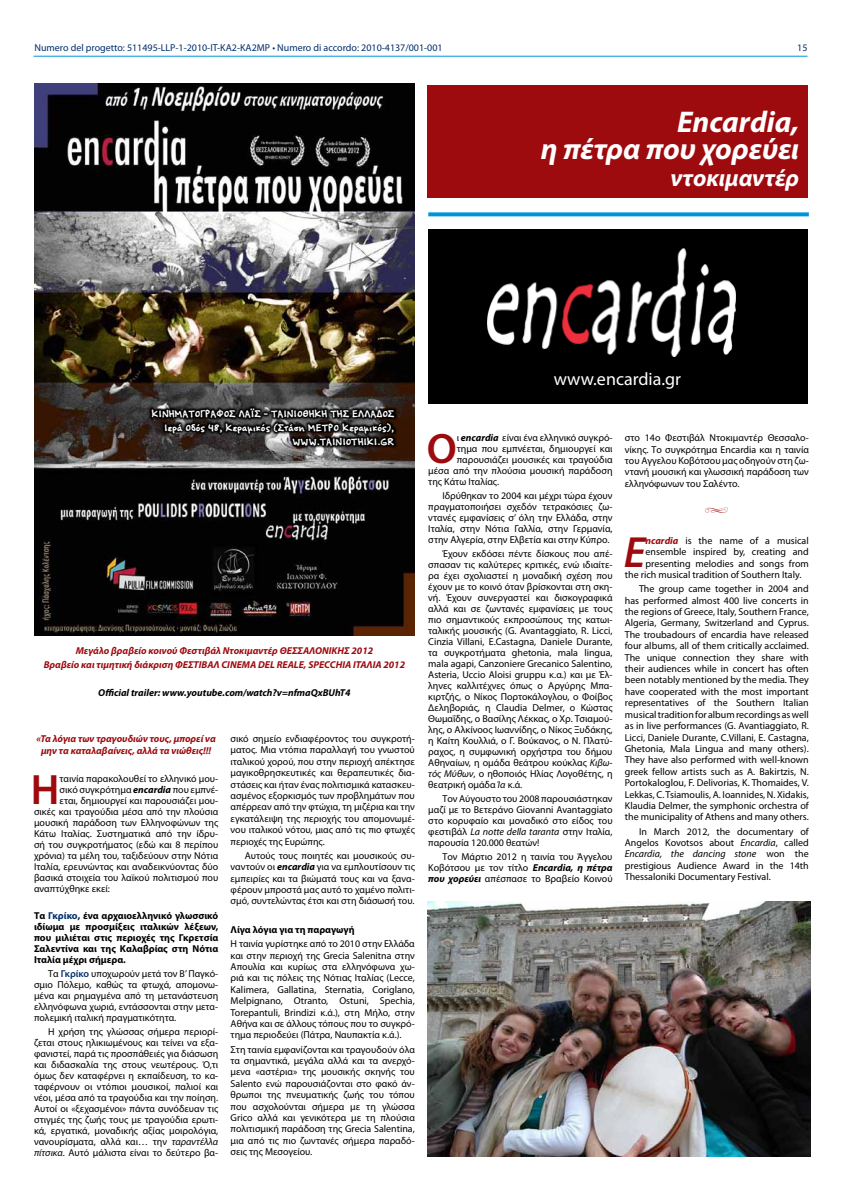
<style>
.page{position:relative;width:842px;height:1191px;background:#fff}
.page>*{position:absolute;margin:0;border:0;box-sizing:border-box;transform-origin:0 0}
.t1{font:italic 600 43.8px "Myriad Pro";color:#9e0b0f}
.t2{font:600 42.6px "Myriad Pro";color:#9e0b0f}
.t3{font:italic 700 30px/26.8px "Myriad Pro";color:#fff;text-align:right}
.t4{font:italic 700 24px "Myriad Pro";color:#fff}
.t5{font:18px "Myriad Pro";color:#fff}
.t6{font:800 11.1px/13.9px "PF Papernote Rough";color:#fff;text-align:right}
.t7{font:10px/11.4px "Myriad Pro";color:#000;text-align:justify}
.t8{font:italic 700 10px/12px "Myriad Pro";color:#9e0b0f;text-align:center}
.t9{font:700 10px/11px "Myriad Pro";color:#000;text-align:justify}
.t10{font:10px "Myriad Pro";color:#002e6e}
.t11{font:italic 700 10px "Myriad Pro";color:#000}
.t12{font:10px "Nat Vignette One";color:#9e0b0f}
.s1{font-weight:700;font-style:italic}
.s2{color:#002e6e}
.s3{font-weight:600;color:#002e6e}
.s4{font-style:italic}
.s5{font-weight:700;font-style:italic;color:#9e0b0f}
</style>
<div class="page">
<svg style="left:428px;top:212px;width:381px;height:4px;background:#179edd"></svg>
<div style="left:428px;top:230px;width:380px;height:174px;background:#000"></div>
<img style="left:34px;top:83px;width:381px;height:552px">
<svg style="left:148px;top:405px;width:250px;height:44px;background:#2a2726"></svg>
<div style="left:427px;top:85px;width:381px;height:113px;background:#9e0b0f"></div>
<img style="left:427px;top:901px;width:383px;height:256px">
<img style="left:487px;top:248px;width:249px;height:108px">
<hr style="left:34px;top:56px;width:773px;height:1px;background:#0095da">
<p class="t10" style="left:34px;top:42px;width:410px">Numero del progetto: 511495-LLP-1-2010-IT-KA2-KA2MP • Numero di accordo: 2010-4137/001-001</p>
<p class="t10" style="left:797px;top:42px;width:12px">15</p>
<h3 class="t3" style="left:541px;top:107px;width:260px">Εncardia,<br>η πέτρα που χορεύει</h3>
<h3 class="t4" style="left:671px;top:162px;width:130px">ντοκιμαντέρ</h3>
<p class="t6" style="left:152px;top:407px;width:244px">ΚΙΝΗΜΑΤΟΓΡΑΦΟΣ ΛΑΪΣ - ΤΑΙΝΙΟΘΗΚΗ ΤΗΣ ΕΛΛΑΔΟΣ<br>Ιερά Οδός 48, Kεραμικός (Στάση ΜΕΤΡΟ Κεραμικός),<br>WWW.TAINIOTHIKI.GR</p>
<p class="t8" style="left:44px;top:643px;width:363px;line-height:13.8px">Μεγάλο βραβείο κοινού Φεστιβάλ Ντοκιμαντέρ ΘΕΣΣΑΛΟΝΙΚΗΣ 2012<br>Bραβείο και τιμητική διάκριση ΦΕΣΤΙΒΑΛ CINEMA DEL REALE, SPECCHIA ΙΤΑΛΙΑ 2012</p>
<p class="t11" style="left:98px;top:685px;width:254px">Official trailer: www.youtube.com/watch?v=nfmaQxBUhT4</p>
<p class="t8" style="left:37px;top:732px;width:181px">«Τα λόγια των τραγουδιών τους, μπορεί να μην τα καταλαβαίνεις, αλλά τα νιώθεις!!!</p>
<h2 class="t2" style="left:31px;top:762px;width:30px">Η</h2>
<p class="t7" style="left:60px;top:772px;width:160px">ταινία παρακολουθεί το ελληνικό μου-</p>
<p class="t7" style="left:60px;top:783px;width:160px">σικό συγκρότημα <span class="s1">encardia</span> που εμπνέ-</p>
<p class="t7" style="left:60px;top:794px;width:160px">εται, δημιουργεί και παρουσιάζει μου-</p>
<p class="t7" style="left:34px;top:805px;width:186px">σικές και τραγούδια μέσα από την πλούσια</p>
<p class="t7" style="left:34px;top:816px;width:186px">μουσική παράδοση των Ελληνοφώνων της</p>
<p class="t7" style="left:34px;top:827px;width:186px">Κάτω Ιταλίας. Συστηματικά από την ίδρυ-</p>
<p class="t7" style="left:34px;top:838px;width:186px">σή του συγκροτήματος (εδώ και 8 περίπου</p>
<p class="t7" style="left:34px;top:849px;width:186px">χρόνια) τα μέλη του, ταξιδεύουν στην Νότια</p>
<p class="t7" style="left:34px;top:860px;width:186px">Ιταλία, ερευνώντας και αναδεικνύοντας δύο</p>
<p class="t7" style="left:34px;top:871px;width:186px">βασικά στοιχεία του λαϊκού πολιτισμού που</p>
<p class="t7" style="left:34px;top:882px;width:77px">αναπτύχθηκε εκεί:</p>
<p class="t9" style="left:34px;top:910px;width:186px">Τα <span class="s2">Γκρίκο</span>, ένα αρχαιοελληνικό γλωσσικό ιδίωμα με προσμίξεις ιταλικών λέξεων, που μιλιέται στις περιοχές της Γκρετσία Σαλεντίνα και της Καλαβρίας στη Νότια Ιταλία μέχρι σήμερα.</p>
<p class="t7" style="left:34px;top:968px;width:186px;line-height:11px;text-indent:14px">Τα <span class="s3">Γκρίκο</span> υποχωρούν μετά τον Β’ Παγκό&shy;σμιο Πόλεμο, καθώς τα φτωχά, απομονω&shy;μένα και ρημαγμένα από τη μετανάστευση ελληνόφωνα χωριά, εντάσσονται στην μετα&shy;πολεμική ιταλική πραγματικότητα.</p>
<p class="t7" style="left:34px;top:1026px;width:186px;line-height:11px;text-indent:14px">Η χρήση της γλώσσας σήμερα περιορί&shy;ζεται στους ηλικιωμένους και τείνει να εξα&shy;φανιστεί, παρά τις προσπάθειές για διάσωση και διδασκαλία της στους νεωτέρους. Ό,τι όμως δεν καταφέρνει η εκπαίδευση, το κα&shy;ταφέρνουν οι ντόπιοι μουσικοί, παλιοί και νέοι, μέσα από τα τραγούδια και την ποίηση.<br>Αυτοί οι «ξεχασμένοι» πάντα συνόδευαν τις στιγμές της ζωής τους με τραγούδια ερωτι&shy;κά, εργατικά, μοναδικής αξίας μοιρολόγια, νανουρίσματα, αλλά και… την <span class="s4">ταραντέλλα πίτσικα</span>. Αυτό μάλιστα είναι το δεύτερο βα-</p>
<p class="t7" style="left:231px;top:732px;width:186px">σικό σημείο ενδιαφέροντος του συγκροτή&shy;ματος. Μια ντόπια παραλλαγή του γνωστού ιταλικού χορού, που στην περιοχή απέκτησε μαγικοθρησκευτικές και θεραπευτικές δια&shy;στάσεις και ήταν ένας πολιτισμικά κατασκευ&shy;ασμένος εξορκισμός των προβλημάτων που απέρρεαν από την φτώχια, τη μιζέρια και την εγκατάλειψη της περιοχής του απομονωμέ&shy;νου ιταλικού νότου, μιας από τις πιο φτωχές περιοχές της Ευρώπης.</p>
<p class="t7" style="left:231px;top:849px;width:186px;text-indent:14px">Αυτούς τους ποιητές και μουσικούς συ&shy;ναντούν οι <span class="s1">encardia</span> για να εμπλουτίσουν τις εμπειρίες και τα βιώματά τους και να ξανα&shy;φέρουν μπροστά μας αυτό το χαμένο πολιτι&shy;σμό, συντελώντας έτσι και στη διάσωσή του.</p>
<p class="t9" style="left:231px;top:923px;width:126px">Λίγα λόγια για τη παραγωγή</p>
<p class="t7" style="left:231px;top:938px;width:186px">Η ταινία γυρίστηκε από το 2010 στην Ελλάδα και στην περιοχή της Grecia Salenitna στην Απουλία και κυρίως στα ελληνόφωνα χω&shy;ριά και τις πόλεις της Νότιας Ιταλίας (Lecce, Kalimera, Gallatina, Sternatia, Coriglano, Melpignano, Otranto, Ostuni, Spechia, Torepantuli, Brindizi κ.ά.), στη Μήλο, στην Αθήνα και σε άλλους τόπους που το συγκρό&shy;τημα περιοδεύει (Πάτρα, Ναυπακτία κ.ά.).</p>
<p class="t7" style="left:231px;top:1043px;width:186px">Στη ταινία εμφανίζονται και τραγουδούν όλα τα σημαντικά, μεγάλα αλλά και τα ανερχό&shy;μενα «αστέρια» της μουσικής σκηνής του Salento ενώ παρουσιάζονται στο φακό άν&shy;θρωποι της πνευματικής ζωής του τόπου που ασχολούνται σήμερα με τη γλώσσα Grico αλλά και γενικότερα με τη πλούσια πολιτισμική παράδοση της Grecia Salentina, μια από τις πιο ζωντανές σήμερα παραδό&shy;σεις της Μεσογείου.</p>
<h3 class="t5" style="left:554px;top:368px;width:129px">www.encardia.gr</h3>
<h2 class="t2" style="left:427px;top:422px;width:32px">Ο</h2>
<p class="t7" style="left:457px;top:432px;width:157px">ι <span class="s1">encardia</span> είναι ένα ελληνικό συγκρό-</p>
<p class="t7" style="left:457px;top:443px;width:157px">τημα που εμπνέεται, δημιουργεί και</p>
<p class="t7" style="left:457px;top:454px;width:157px">παρουσιάζει μουσικές και τραγούδια</p>
<p class="t7" style="left:428px;top:465px;width:186px">μέσα από την πλούσια μουσική παράδοση</p>
<p class="t7" style="left:428px;top:476px;width:72px">της Κάτω Ιταλίας.</p>
<p class="t7" style="left:428px;top:490px;width:186px;line-height:11px;text-indent:14px">Ιδρύθηκαν το 2004 και μέχρι τώρα έχουν πραγματοποιήσει σχεδόν τετρακόσιες ζω&shy;ντανές εμφανίσεις σ’ όλη την Ελλάδα, στην Ιταλία, στην Νότια Γαλλία, στην Γερμανία, στην Αλγερία, στην Ελβετία και στην Κύπρο.</p>
<p class="t7" style="left:428px;top:548px;width:186px;line-height:11px;text-indent:14px">Έχουν εκδόσει πέντε δίσκους που απέ&shy;σπασαν τις καλύτερες κριτικές, ενώ ιδιαίτε&shy;ρα έχει σχολιαστεί η μοναδική σχέση που έχουν με το κοινό όταν βρίσκονται στη σκη&shy;νή. Έχουν συνεργαστεί και δισκογραφικά αλλά και σε ζωντανές εμφανίσεις με τους πιο σημαντικούς εκπροσώπους της κατωι&shy;ταλικής μουσικής (G. Avantaggiato, R. Licci, Cinzia Villani, E.Castagna, Daniele Durante, τα συγκροτήματα ghetonia, mala lingua, mala agapi, Canzoniere Grecanico Salentino, Asteria, Uccio Aloisi gruppu κ.α.) και με Έλ&shy;ληνες καλλιτέχνες όπως ο Αργύρης Μπα&shy;κιρτζής, ο Νίκος Πορτοκάλογλου, ο Φοίβος Δεληβοριάς, η Claudia Delmer, ο Κώστας Θωμαΐδης, ο Βασίλης Λέκκας, ο Χρ. Τσιαμού&shy;λης, ο Αλκίνοος Ιωαννίδης, ο Nίκος Ξυδάκης, η Καίτη Κουλλιά, ο Γ. Βούκανος, ο Ν. Πλατύ&shy;ραχος, η συμφωνική ορχήστρα του δήμου Αθηναίων, η ομάδα θεάτρου κούκλας <span class="s4">Kιβω&shy;τός Mύθων</span>, ο ηθοποιός Hλίας Λογοθέτης, η θεατρική ομάδα <span class="s4">Ία</span> κ.ά.</p>
<p class="t7" style="left:428px;top:793px;width:186px;line-height:11px;text-indent:14px">Τον Αύγουστο του 2008 παρουσιάστηκαν μαζί με το Βετεράνο Giovanni Avantaggiato στο κορυφαίο και μοναδικό στο είδος του φεστιβάλ <span class="s4">La notte della taranta</span> στην Ιταλία, παρουσία 120.000 θεατών!</p>
<p class="t7" style="left:428px;top:850px;width:186px;line-height:11px;text-indent:14px">Τον Μάρτιο 2012 η ταινία του Άγγελου Κοβότσου με τον τίτλο <span class="s1">Encardia, η πέτρα που χορεύει</span> απέσπασε το Βραβείο Κοινού</p>
<p class="t7" style="left:625px;top:432px;width:186px">στο 14ο Φεστιβάλ Ντοκιμαντέρ Θεσσαλο&shy;νίκης. Το συγκρότημα Encardia και η ταινία του Αγγελου Κοβότσου μας οδηγούν στη ζω&shy;ντανή μουσική και γλωσσική παράδοση των ελληνόφωνων του Σαλέντο.</p>
<p class="t12" style="left:705px;top:506px;width:25px">u</p>
<h1 class="t1" style="left:624px;top:524px;width:23px">E</h1>
<p class="t7" style="left:645px;top:534px;width:165px"><span class="s5">ncardia</span> is the name of a musical</p>
<p class="t7" style="left:645px;top:546px;width:165px">ensemble inspired by, creating and</p>
<p class="t7" style="left:645px;top:557px;width:165px">presenting melodies and songs from</p>
<p class="t7" style="left:625px;top:569px;width:178px">the rich musical tradition of Southern Italy.</p>
<p class="t7" style="left:625px;top:583px;width:185px;text-indent:14px">The group came together in 2004 and has performed almost 400 live concerts in the regions of Greece, Italy, Southern France, Algeria, Germany, Switzerland and Cyprus.<br>The troubadours of encardia have released four albums, all of them critically acclaimed.<br>The unique connection they share with their audiences while in concert has often been notably mentioned by the media. They have cooperated with the most important representatives of the Southern Italian musical tradition for album recordings as well as in live performances (G. Avantiaggiato, R.<br>Licci, Daniele Durante, C.Villani, E. Castagna, Ghetonia, Mala Lingua and many others).<br>They have also performed with well-known greek fellow artists such as A. Bakirtzis, N.<br>Portokaloglou, F. Delivorias, K. Thomaides, V.<br>Lekkas, C. Tsiamoulis, A. Ioannides, N. Xidakis, Klaudia Delmer, the symphonic orchestra of the municipality of Athens and many others.</p>
<p class="t7" style="left:625px;top:825px;width:185px;text-indent:14px">In March 2012, the documentary of Angelos Kovotsos about <span class="s4">Encardia</span>, called <span class="s4">Encardia, the dancing stone</span> won the prestigious Audience Award in the 14th Thessaloniki Documentary Festival.</p>
</div>
